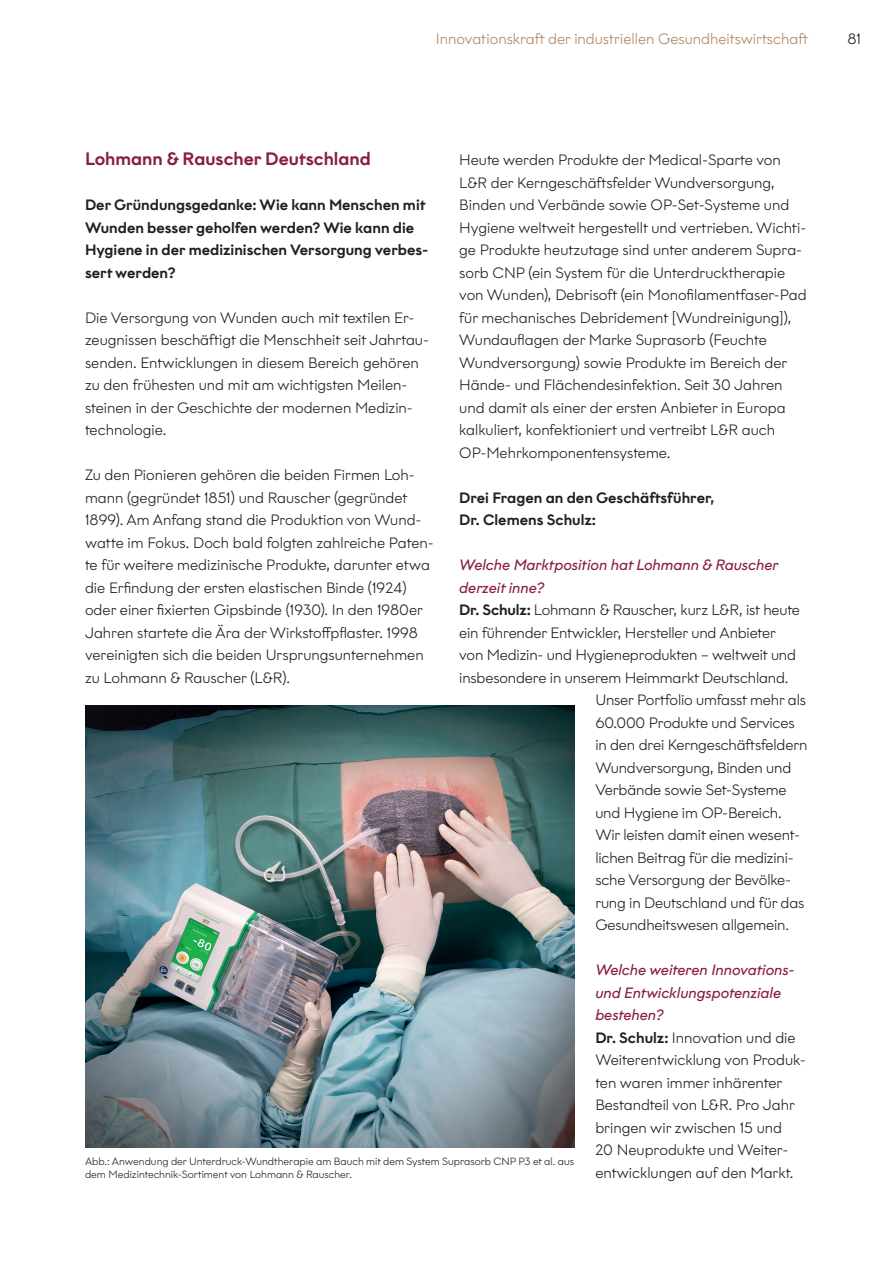
<style>
.page{position:relative;width:893px;height:1263px;background:#fff}
.page>*{position:absolute;margin:0;border:0;box-sizing:border-box;transform-origin:0 0}
.t1{font:500 18px "Graphit";color:#891d46}
.t2{font:300 15px/22.5px "Graphit";color:#231f20}
.t3{font:500 15px/22.5px "Graphit";color:#231f20}
.t4{font:300 15px "Graphit";color:#af8764}
.t5{font:italic 15px "Graphit";color:#891d46}
.t6{font:300 10.5px/12.6px "Graphit";color:#231f20}
.s1{font-weight:500}
.s2{font-weight:400;font-style:italic;color:#891d46}
</style>
<div class="page">
<img style="left:85px;top:705px;width:489px;height:443px">
<p class="t4" style="left:436px;top:29px;width:374px">Innovationskraft der industriellen Gesundheitswirtschaft</p>
<p class="t2" style="left:847px;top:27px;width:15px">81</p>
<p class="t1" style="left:85px;top:148px;width:287px">Lohmann &amp; Rauscher Deutschland</p>
<p class="t3" style="left:85px;top:193px;width:345px">Der Gründungsgedanke: Wie kann Menschen mit Wunden besser geholfen werden? Wie kann die Hygiene in der medizinischen Versorgung verbes&shy;sert werden?</p>
<p class="t2" style="left:85px;top:306px;width:345px">Die Versorgung von Wunden auch mit textilen Er&shy;zeugnissen beschäftigt die Menschheit seit Jahrtau&shy;senden. Entwicklungen in diesem Bereich gehören zu den frühesten und mit am wichtigsten Meilen&shy;steinen in der Geschichte der modernen Medizin&shy;technologie.</p>
<p class="t2" style="left:85px;top:464px;width:350px">Zu den Pionieren gehören die beiden Firmen Loh&shy;mann (gegründet 1851) und Rauscher (gegründet 1899). Am Anfang stand die Produktion von Wund&shy;watte im Fokus. Doch bald folgten zahlreiche Paten&shy;te für weitere medizinische Produkte, darunter etwa die Erfindung der ersten elastischen Binde (1924) oder einer fixierten Gipsbinde (1930). In den 1980er Jahren startete die Ära der Wirkstoffpflaster. 1998 vereinigten sich die beiden Ursprungsunternehmen zu Lohmann &amp; Rauscher (L&amp;R).</p>
<p class="t2" style="left:459px;top:149px;width:349px">Heute werden Produkte der Medical-Sparte von L&amp;R der Kerngeschäftsfelder Wundversorgung, Binden und Verbände sowie OP-Set-Systeme und Hygiene weltweit hergestellt und vertrieben. Wichti&shy;ge Produkte heutzutage sind unter anderem Supra&shy;sorb CNP (ein System für die Unterdrucktherapie von Wunden), Debrisoft (ein Monofilamentfaser-Pad für mechanisches Debridement [Wundreinigung]), Wundauflagen der Marke Suprasorb (Feuchte Wundversorgung) sowie Produkte im Bereich der Hände- und Flächendesinfektion. Seit 30 Jahren und damit als einer der ersten Anbieter in Europa kalkuliert, konfektioniert und vertreibt L&amp;R auch OP-Mehrkomponentensysteme.</p>
<p class="t3" style="left:459px;top:486px;width:257px">Drei Fragen an den Geschäftsführer,<br>Dr. Clemens Schulz:</p>
<p class="t5" style="left:459px;top:555px;width:321px">Welche Marktposition hat Lohmann &amp; Rauscher</p>
<p class="t5" style="left:459px;top:578px;width:86px">derzeit inne?</p>
<p class="t2" style="left:459px;top:599px;width:342px"><span class="s1">Dr. Schulz:</span> Lohmann &amp; Rauscher, kurz L&amp;R, ist heute</p>
<p class="t2" style="left:459px;top:621px;width:318px">ein führender Entwickler, Hersteller und Anbieter</p>
<p class="t2" style="left:459px;top:644px;width:338px">von Medizin- und Hygieneprodukten – weltweit und</p>
<p class="t2" style="left:459px;top:666px;width:331px">insbesondere in unserem Heimmarkt Deutschland.</p>
<p class="t2" style="left:595px;top:689px;width:212px">Unser Portfolio umfasst mehr als</p>
<p class="t2" style="left:595px;top:711px;width:201px">60.000 Produkte und Services</p>
<p class="t2" style="left:595px;top:734px;width:214px">in den drei Kerngeschäftsfeldern</p>
<p class="t2" style="left:595px;top:756px;width:197px">Wundversorgung, Binden und</p>
<p class="t2" style="left:595px;top:779px;width:193px">Verbände sowie Set-Systeme</p>
<p class="t2" style="left:595px;top:801px;width:188px">und Hygiene im OP-Bereich.</p>
<p class="t2" style="left:595px;top:824px;width:206px">Wir leisten damit einen wesent-</p>
<p class="t2" style="left:595px;top:846px;width:200px">lichen Beitrag für die medizini-</p>
<p class="t2" style="left:595px;top:869px;width:197px">sche Versorgung der Bevölke-</p>
<p class="t2" style="left:595px;top:891px;width:211px">rung in Deutschland und für das</p>
<p class="t2" style="left:595px;top:914px;width:195px">Gesundheitswesen allgemein.</p>
<p class="t2" style="left:595px;top:959px;width:212px"><span class="s2">Welche weiteren Innovations&shy;und Entwicklungspotenziale bestehen?<br></span><span class="s1">Dr. Schulz:</span> Innovation und die<br>Weiterentwicklung von Produk&shy;ten waren immer inhärenter<br>Bestandteil von L&amp;R. Pro Jahr bringen wir zwischen 15 und<br>20 Neuprodukte und Weiter&shy;entwicklungen auf den Markt.</p>
<p class="t6" style="left:85px;top:1155px;width:490px">Abb.: Anwendung der Unterdruck-Wundtherapie am Bauch mit dem System Suprasorb CNP P3 et al. aus dem Medizintechnik-Sortiment von Lohmann &amp; Rauscher.</p>
</div>
